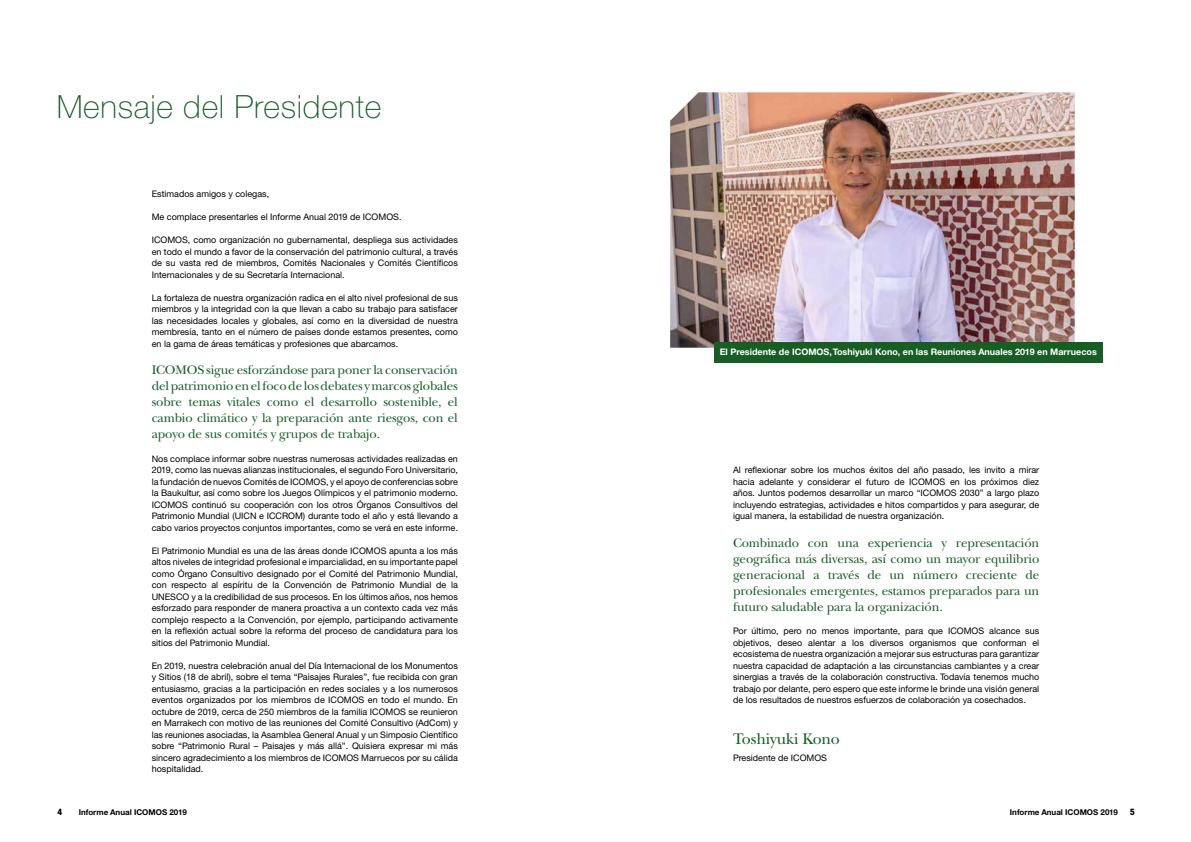
<style>
.page{position:relative;width:1191px;height:842px;background:#fff}
.page>*{position:absolute;margin:0;border:0;box-sizing:border-box;transform-origin:0 0}
.t1{font:100 32px "Helvetica Neue";letter-spacing:.02em;color:#175d24}
.t2{font:16px "New Baskerville";letter-spacing:-.01em;color:#175d24}
.t3{font:13px/16px "New Baskerville";letter-spacing:-.01em;color:#175d24;text-align:justify}
.t4{font:9px/11.5px "Helvetica Neue CE";color:#000;text-align:justify}
.t5{font:700 9px "Helvetica Neue CE";color:#fff}
.t6{font:800 condensed 9px "Helvetica Neue";color:#000}
.t7{font:700 8px "Helvetica Neue CE";color:#000}
</style>
<div class="page">
<img style="left:670px;top:92px;width:404px;height:256px">
<div style="left:714px;top:342px;width:388px;height:20px;background:#175d24"></div>
<h1 class="t1" style="left:57px;top:88px;width:326px">Mensaje del Presidente</h1>
<p class="t4" style="left:152px;top:188px;width:119px">Estimados amigos y colegas,</p>
<p class="t4" style="left:152px;top:211px;width:251px">Me complace presentarles el Informe Anual 2019 de ICOMOS.</p>
<p class="t4" style="left:152px;top:234px;width:308px">ICOMOS, como organización no gubernamental, despliega sus actividades en todo el mundo a favor de la conservación del patrimonio cultural, a través de su vasta red de miembros, Comités Nacionales y Comités Científicos Internacionales y de su Secretaría Internacional.</p>
<p class="t4" style="left:152px;top:292px;width:308px">La fortaleza de nuestra organización radica en el alto nivel profesional de sus miembros y la integridad con la que llevan a cabo su trabajo para satisfacer las necesidades locales y globales, así como en la diversidad de nuestra membresía, tanto en el número de países donde estamos presentes, como en la gama de áreas temáticas y profesiones que abarcamos.</p>
<p class="t3" style="left:152px;top:362px;width:308px">ICOMOS sigue esforzándose para poner la conservación del patrimonio en el foco de los debates y marcos globales sobre temas vitales como el desarrollo sostenible, el cambio climático y la preparación ante riesgos, con el apoyo de sus comités y grupos de trabajo.</p>
<p class="t4" style="left:152px;top:453px;width:308px">Nos complace informar sobre nuestras numerosas actividades realizadas en 2019, como las nuevas alianzas institucionales, el segundo Foro Universitario, la fundación de nuevos Comités de ICOMOS, y el apoyo de conferencias sobre la Baukultur, así como sobre los Juegos Olímpicos y el patrimonio moderno.<br>ICOMOS continuó su cooperación con los otros Órganos Consultivos del Patrimonio Mundial (UICN e ICCROM) durante todo el año y está llevando a cabo varios proyectos conjuntos importantes, como se verá en este informe.</p>
<p class="t4" style="left:152px;top:545px;width:308px">El Patrimonio Mundial es una de las áreas donde ICOMOS apunta a los más altos niveles de integridad profesional e imparcialidad, en su importante papel como Órgano Consultivo designado por el Comité del Patrimonio Mundial, con respecto al espíritu de la Convención de Patrimonio Mundial de la UNESCO y a la credibilidad de sus procesos. En los últimos años, nos hemos esforzado para responder de manera proactiva a un contexto cada vez más complejo respecto a la Convención, por ejemplo, participando activamente en la reflexión actual sobre la reforma del proceso de candidatura para los sitios del Patrimonio Mundial.</p>
<p class="t4" style="left:152px;top:660px;width:308px">En 2019, nuestra celebración anual del Día Internacional de los Monumentos y Sitios (18 de abril), sobre el tema “Paisajes Rurales”, fue recibida con gran entusiasmo, gracias a la participación en redes sociales y a los numerosos eventos organizados por los miembros de ICOMOS en todo el mundo. En octubre de 2019, cerca de 250 miembros de la familia ICOMOS se reunieron en Marrakech con motivo de las reuniones del Comité Consultivo (AdCom) y las reuniones asociadas, la Asamblea General Anual y un Simposio Científico sobre “Patrimonio Rural – Paisajes y más allá”. Quisiera expresar mi más sincero agradecimiento a los miembros de ICOMOS Marruecos por su cálida hospitalidad.</p>
<p class="t5" style="left:719px;top:346px;width:379px">El Presidente de ICOMOS, Toshiyuki Kono, en las Reuniones Anuales 2019 en Marruecos</p>
<p class="t4" style="left:733px;top:464px;width:308px">Al reflexionar sobre los muchos éxitos del año pasado, les invito a mirar hacia adelante y considerar el futuro de ICOMOS en los próximos diez años. Juntos podemos desarrollar un marco “ICOMOS 2030” a largo plazo incluyendo estrategias, actividades e hitos compartidos y para asegurar, de igual manera, la estabilidad de nuestra organización.</p>
<p class="t3" style="left:733px;top:534px;width:308px">Combinado con una experiencia y representación geográfica más diversas, así como un mayor equilibrio generacional a través de un número creciente de profesionales emergentes, estamos preparados para un futuro saludable para la organización.</p>
<p class="t4" style="left:733px;top:625px;width:308px">Por último, pero no menos importante, para que ICOMOS alcance sus objetivos, deseo alentar a los diversos organismos que conforman el ecosistema de nuestra organización a mejorar sus estructuras para garantizar nuestra capacidad de adaptación a las circunstancias cambiantes y a crear sinergias a través de la colaboración constructiva. Todavía tenemos mucho trabajo por delante, pero espero que este informe le brinde una visión general de los resultados de nuestros esfuerzos de colaboración ya cosechados.</p>
<h2 class="t2" style="left:733px;top:730px;width:108px">Toshiyuki Kono</h2>
<p class="t4" style="left:733px;top:752px;width:96px">Presidente de ICOMOS</p>
<p class="t6" style="left:58px;top:806px;width:6px">4</p>
<p class="t7" style="left:79px;top:807px;width:110px">Informe Anual ICOMOS 2019</p>
<p class="t7" style="left:1010px;top:807px;width:110px">Informe Anual ICOMOS 2019</p>
<p class="t6" style="left:1130px;top:806px;width:6px">5</p>
</div>
